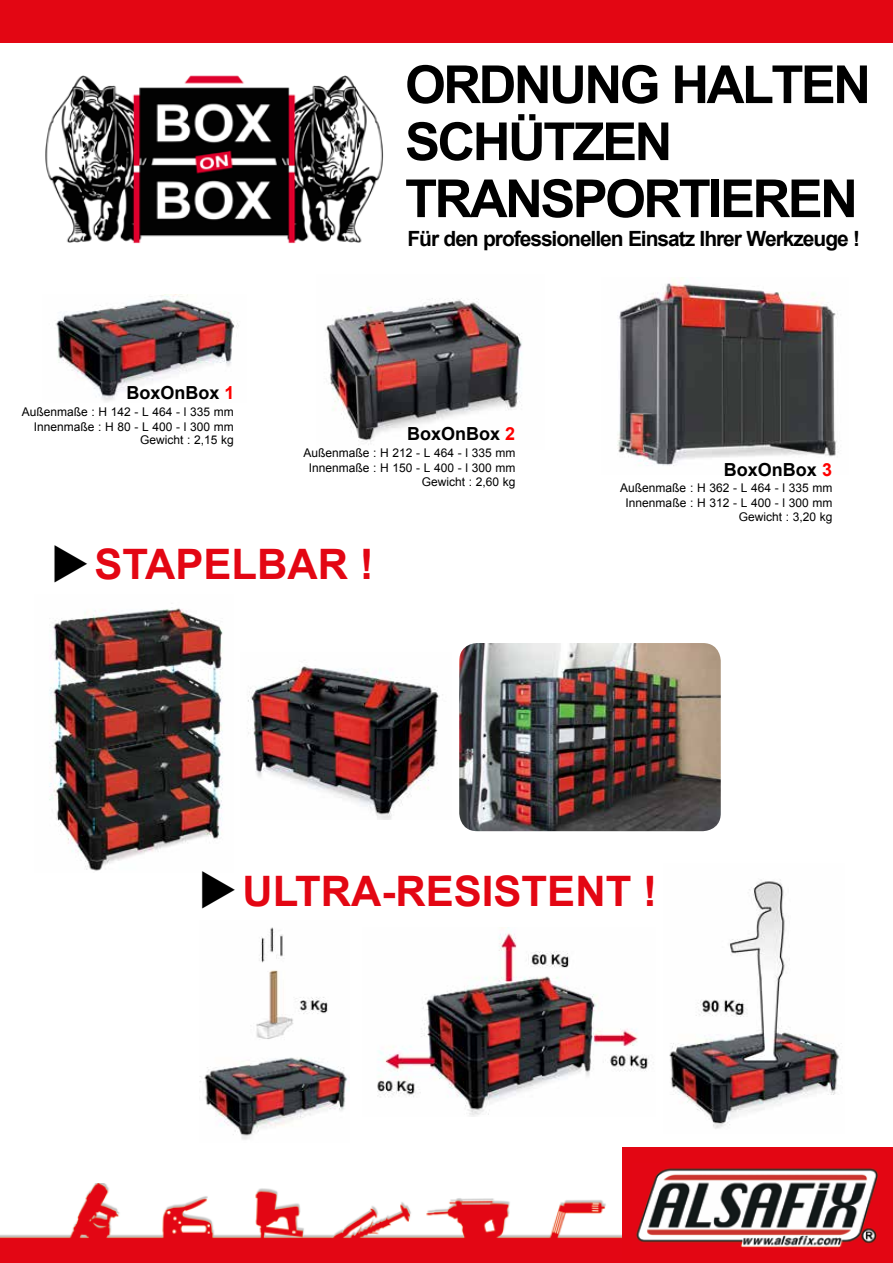
<style>
.page{position:relative;width:893px;height:1263px;background:#fff}
.page>*{position:absolute;margin:0;border:0;box-sizing:border-box;transform-origin:0 0}
.t1{font:700 52.5px/57px "Arial";letter-spacing:-.05em;color:#000}
.t2{font:700 42px "Arial";color:#e30613}
.t3{font:700 21px "Arial";letter-spacing:-.05em;color:#000}
.t4{font:700 18px "Arial";color:#000}
.t5{font:12px/15px "Arial";color:#000;text-align:center}
.s1{color:#f00}
</style>
<div class="page">
<div style="left:0;top:0;width:893px;height:43px;background:#e30613"></div>
<img style="left:45px;top:75px;width:339px;height:169px">
<img style="left:326px;top:298px;width:196px;height:147px">
<img style="left:55px;top:294px;width:184px;height:107px">
<img style="left:617px;top:277px;width:221px;height:189px">
<img style="left:200px;top:927px;width:149px;height:213px">
<img style="left:669px;top:879px;width:173px;height:250px">
<img style="left:459px;top:643px;width:262px;height:188px">
<img style="left:248px;top:666px;width:195px;height:154px">
<img style="left:49px;top:608px;width:174px;height:263px">
<img style="left:377px;top:927px;width:277px;height:189px">
<img style="left:0;top:1183px;width:622px;height:80px">
<div style="left:622px;top:1148px;width:271px;height:115px;background:#e30613"></div>
<img style="left:636px;top:1168px;width:242px;height:80px">
<h1 class="t1" style="left:405px;top:58px;width:468px">ORDNUNG HALTEN<br>SCHÜTZEN<br>TRANSPORTIEREN</h1>
<h3 class="t4" style="left:127px;top:381px;width:110px">BoxOnBox <span class="s1">1</span></h3>
<p class="t5" style="left:22px;top:404px;width:214px;text-align:right">Außenmaße : H 142 - L 464 - l 335 mm<br>Innenmaße : H 80 - L 400 - l 300 mm</p>
<p class="t5" style="left:140px;top:433px;width:95px">Gewicht : 2,15 kg</p>
<h3 class="t3" style="left:407px;top:225px;width:454px">Für den professionellen Einsatz Ihrer Werkzeuge !</h3>
<h3 class="t4" style="left:407px;top:422px;width:110px">BoxOnBox <span class="s1">2</span></h3>
<p class="t5" style="left:303px;top:446px;width:214px">Außenmaße : H 212 - L 464 - l 335 mm<br>Innenmaße : H 150 - L 400 - l 300 mm</p>
<p class="t5" style="left:422px;top:474px;width:95px">Gewicht : 2,60 kg</p>
<h3 class="t4" style="left:724px;top:457px;width:110px">BoxOnBox <span class="s1">3</span></h3>
<p class="t5" style="left:620px;top:481px;width:214px">Außenmaße : H 362 - L 464 - l 335 mm<br>Innenmaße : H 312 - L 400 - l 300 mm</p>
<p class="t5" style="left:739px;top:509px;width:95px">Gewicht : 3,20 kg</p>
<h2 class="t2" style="left:95px;top:536px;width:281px">STAPELBAR !</h2>
<h2 class="t2" style="left:242px;top:863px;width:416px">ULTRA-RESISTENT !</h2>
</div>
